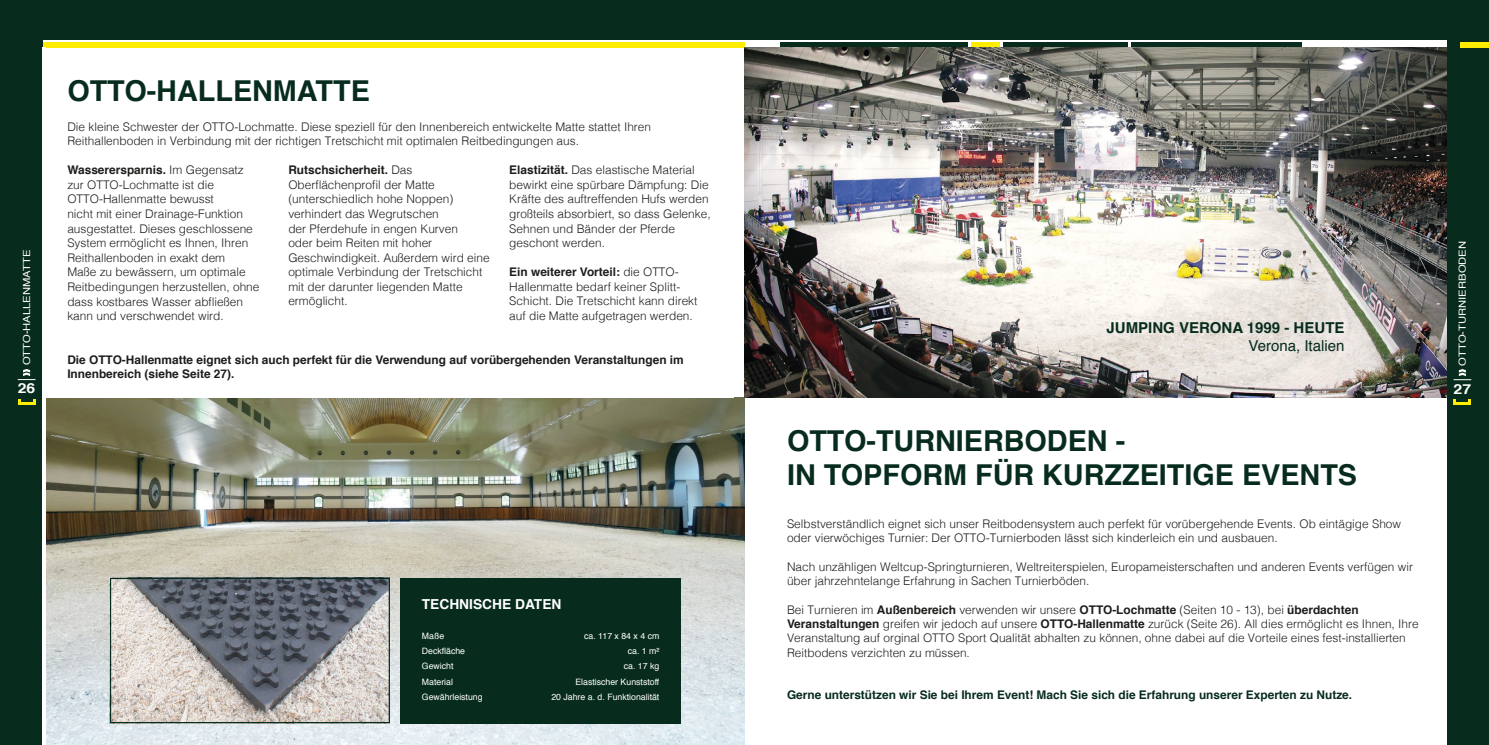
<style>
.page{position:relative;width:1489px;height:745px;background:#fff}
.page>*{position:absolute;margin:0;border:0;box-sizing:border-box;transform-origin:0 0}
.t1{font:700 28.75px/34.5px "Helvetica";color:#072c1d}
.t2{font:700 15px "Helvetica";color:#072c1d}
.t3{font:15px "Helvetica";color:#072c1d}
.t4{font:700 13.75px "Helvetica";color:#fff}
.t5{font:700 13.75px "Helvetica";color:#fff;scale:1.15 1}
.t6{font:300 11.88px/14.5px "Helvetica";color:#1d1d1b}
.t7{font:700 11.88px/14.5px "Helvetica";color:#1d1d1b}
.t8{font:700 11.88px "Helvetica";color:#072c1d}
.t9{font:9.75px "Helvetica";color:#fff;scale:1.15 1}
.t10{font:8.75px "Helvetica";color:#fff}
.s1{font-weight:700}
</style>
<div class="page">
<div style="left:0;top:0;width:1488px;height:744px;background:#072c1d"></div>
<div style="left:43px;top:41px;width:1403px;height:703px;background:#fff"></div>
<div style="left:43px;top:43px;width:701px;height:5px;background:#ffed00"></div>
<img style="left:46px;top:397px;width:698px;height:347px">
<hr style="left:18px;top:401px;width:17px;height:3px;background:#ffed00">
<svg style="left:18px;top:369px;width:17px;height:11px"></svg>
<hr style="left:1453px;top:401px;width:17px;height:3px;background:#ffed00">
<svg style="left:1453px;top:369px;width:17px;height:11px"></svg>
<div style="left:780px;top:43px;width:187px;height:5px;background:#072c1d"></div>
<div style="left:971px;top:43px;width:28px;height:5px;background:#ffed00"></div>
<div style="left:1003px;top:43px;width:124px;height:5px;background:#072c1d"></div>
<div style="left:1130px;top:43px;width:170px;height:5px;background:#072c1d"></div>
<div style="left:1460px;top:43px;width:28px;height:5px;background:#ffed00"></div>
<img style="left:744px;top:48px;width:702px;height:349px">
<div style="left:400px;top:577px;width:280px;height:145px;background:#072c1d"></div>
<img style="left:112px;top:579px;width:276px;height:141px">
<div style="left:110px;top:577px;width:280px;height:145px;border:1px solid #072c1d"></div>
<p class="t9" style="left:19px;top:365px;width:102px;rotate:-90deg">OTTO-HALLENMATTE</p>
<p class="t5" style="left:18px;top:377px;width:17px">26</p>
<h1 class="t1" style="left:67px;top:74px;width:304px">OTTO-HALLENMATTE</h1>
<p class="t6" style="left:67px;top:118px;width:585px">Die kleine Schwester der OTTO-Lochmatte. Diese speziell für den Innenbereich entwickelte Matte stattet Ihren<br>Reithallenboden in Verbindung mit der richtigen Tretschicht mit optimalen Reitbedingungen aus.</p>
<p class="t6" style="left:67px;top:162px;width:194px"><span class="s1">Wasserersparnis.</span> Im Gegensatz zur OTTO-Lochmatte ist die<br>OTTO-Hallenmatte bewusst<br>nicht mit einer Drainage-Funktion ausgestattet. Dieses geschlossene<br>System ermöglicht es Ihnen, Ihren<br>Reithallenboden in exakt dem<br>Maße zu bewässern, um optimale<br>Reitbedingungen herzustellen, ohne dass kostbares Wasser abfließen kann und verschwendet wird.</p>
<p class="t6" style="left:288px;top:162px;width:203px"><span class="s1">Rutschsicherheit.</span> Das<br>Oberflächenprofil der Matte (unterschiedlich hohe Noppen) verhindert das Wegrutschen<br>der Pferdehufe in engen Kurven<br>oder beim Reiten mit hoher<br>Geschwindigkeit. Außerdem wird eine optimale Verbindung der Tretschicht mit der darunter liegenden Matte ermöglicht.</p>
<p class="t6" style="left:509px;top:162px;width:203px"><span class="s1">Elastizität.</span> Das elastische Material bewirkt eine spürbare Dämpfung: Die Kräfte des auftreffenden Hufs werden großteils absorbiert, so dass Gelenke, Sehnen und Bänder der Pferde geschont werden.</p>
<p class="t6" style="left:509px;top:264px;width:190px"><span class="s1">Ein weiterer Vorteil:</span> die OTTO-Hallenmatte bedarf keiner Splitt-Schicht. Die Tretschicht kann direkt auf die Matte aufgetragen werden.</p>
<p class="t7" style="left:67px;top:352px;width:618px">Die OTTO-Hallenmatte eignet sich auch perfekt für die Verwendung auf vorübergehenden Veranstaltungen im<br>Innenbereich (siehe Seite 27).</p>
<p class="t4" style="left:422px;top:593px;width:141px">TECHNISCHE DATEN</p>
<p class="t10" style="left:422px;top:629px;width:24px">Maße</p>
<p class="t10" style="left:584px;top:629px;width:77px">ca. 117 x 84 x 4 cm</p>
<p class="t10" style="left:422px;top:644px;width:45px">Deckfläche</p>
<p class="t10" style="left:627px;top:644px;width:33px">ca. 1 m²</p>
<p class="t10" style="left:422px;top:659px;width:33px">Gewicht</p>
<p class="t10" style="left:624px;top:659px;width:37px">ca. 17 kg</p>
<p class="t10" style="left:422px;top:674px;width:33px">Material</p>
<p class="t10" style="left:575px;top:674px;width:85px">Elastischer Kunststoff</p>
<p class="t10" style="left:422px;top:689px;width:62px">Gewährleistung</p>
<p class="t10" style="left:551px;top:689px;width:109px">20 Jahre a. d. Funktionalität</p>
<p class="t2" style="left:1106px;top:315px;width:239px">JUMPING VERONA 1999 - HEUTE</p>
<p class="t3" style="left:1248px;top:333px;width:97px">Verona, Italien</p>
<h1 class="t1" style="left:787px;top:423px;width:571px">OTTO-TURNIERBODEN -<br>IN TOPFORM FÜR KURZZEITIGE EVENTS</h1>
<p class="t6" style="left:787px;top:515px;width:615px">Selbstverständlich eignet sich unser Reitbodensystem auch perfekt für vorübergehende Events. Ob eintägige Show oder vierwöchiges Turnier: Der OTTO-Turnierboden lässt sich kinderleich ein und ausbauen.</p>
<p class="t6" style="left:787px;top:558px;width:627px">Nach unzähligen Weltcup-Springturnieren, Weltreiterspielen, Europameisterschaften und anderen Events verfügen wir über jahrzehntelange Erfahrung in Sachen Turnierböden.</p>
<p class="t6" style="left:787px;top:601px;width:633px">Bei Turnieren im <span class="s1">Außenbereich</span> verwenden wir unsere <span class="s1">OTTO-Lochmatte</span> (Seiten 10 - 13), bei <span class="s1">überdachten Veranstaltungen</span> greifen wir jedoch auf unsere <span class="s1">OTTO-Hallenmatte</span> zurück (Seite 26). All dies ermöglicht es Ihnen, Ihre Veranstaltung auf orginal OTTO Sport Qualität abhalten zu können, ohne dabei auf die Vorteile eines fest-installierten Reitbodens verzichten zu müssen.</p>
<p class="t8" style="left:787px;top:685px;width:566px">Gerne unterstützen wir Sie bei Ihrem Event! Mach Sie sich die Erfahrung unserer Experten zu Nutze.</p>
<p class="t9" style="left:1454px;top:365px;width:110px;rotate:-90deg">OTTO-TURNIERBODEN</p>
<p class="t5" style="left:1453px;top:377px;width:17px">27</p>
</div>
